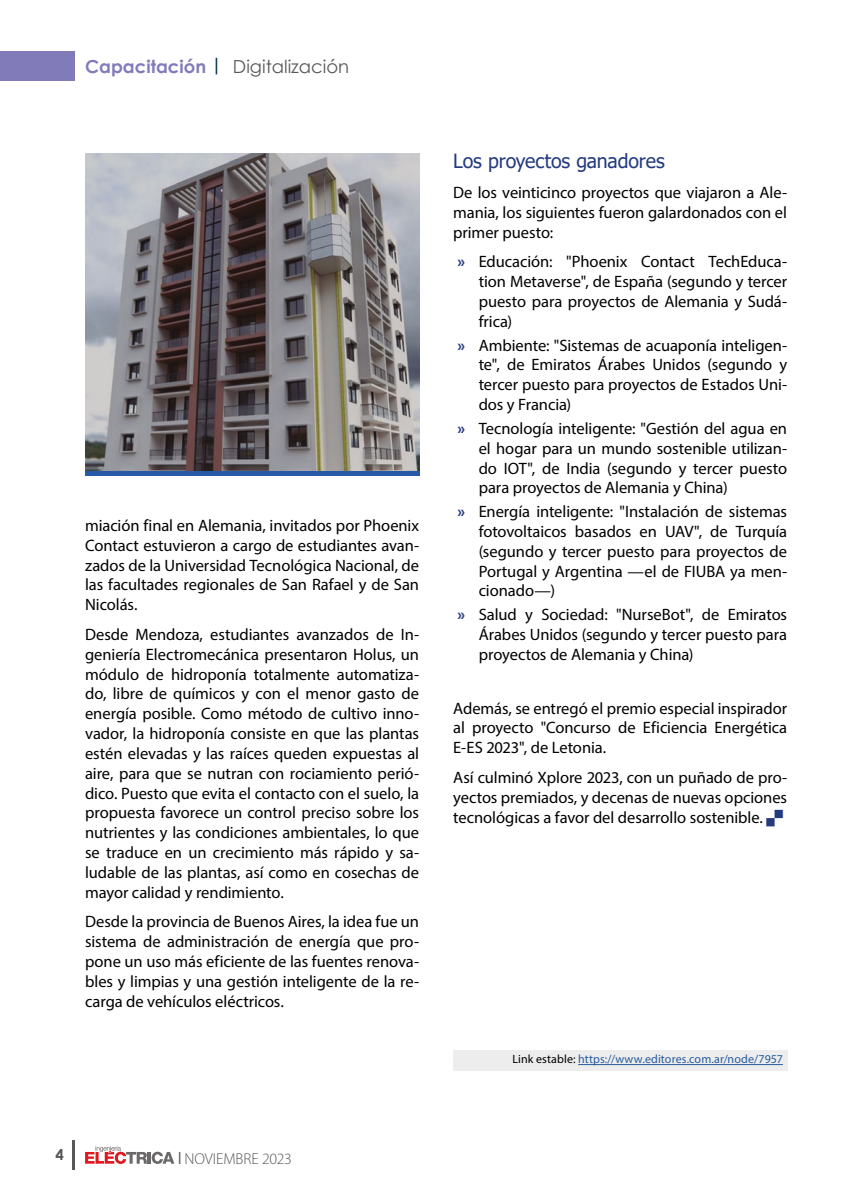
<style>
.page{position:relative;width:851px;height:1191px;background:#fff}
.page>*{position:absolute;margin:0;border:0;box-sizing:border-box;transform-origin:0 0}
.t1{font:19.5px "Tahoma";letter-spacing:-.005em;color:#243b80}
.t2{font:18px "Century Gothic";color:#575756}
.t3{font:700 18px "Century Gothic";color:#817cb9}
.t4{font:16.5px/19.8px "Myriad Pro";letter-spacing:-.005em;color:#000;text-align:justify}
.t5{font:300 15.75px "Myriad Pro";letter-spacing:-.005em;color:#575756}
.t6{font:700 15px "Century Gothic";color:#575756}
.t7{font:12px "Myriad Pro";letter-spacing:.005em;color:#275b9b}
.s1{color:#002c46}
.s2{font-weight:700;color:#243b80}
.s3{color:#000}
</style>
<div class="page">
<hr style="left:72px;top:1140px;width:2px;height:29px;background:#575756">
<svg style="left:85px;top:1145px;width:89px;height:19px"></svg>
<div style="left:0;top:51px;width:74px;height:30px;background:#817cb9"></div>
<div style="left:453px;top:1050px;width:334px;height:20px;background:#ededed"></div>
<hr style="left:578px;top:1064px;width:204px;height:1px;background:#275b9b">
<img style="left:85px;top:153px;width:334px;height:319px">
<hr style="left:85px;top:472px;width:334px;height:4px;background:#265aa6">
<p class="t3" style="left:85px;top:52px;width:138px">Capacitación <span class="s1">|</span></p>
<p class="t2" style="left:233px;top:54px;width:118px">Digitalización</p>
<p class="t4" style="left:85px;top:515px;width:335px">miación final en Alemania, invitados por Phoenix Contact estuvieron a cargo de estudiantes avan&shy;zados de la Universidad Tecnológica Nacional, de las facultades regionales de San Rafael y de San Nicolás.</p>
<p class="t4" style="left:85px;top:624px;width:335px">Desde Mendoza, estudiantes avanzados de In&shy;geniería Electromecánica presentaron Holus, un módulo de hidroponía totalmente automatiza&shy;do, libre de químicos y con el menor gasto de energía posible. Como método de cultivo inno&shy;vador, la hidroponía consiste en que las plantas estén elevadas y las raíces queden expuestas al aire, para que se nutran con rociamiento perió&shy;dico. Puesto que evita el contacto con el suelo, la propuesta favorece un control preciso sobre los nutrientes y las condiciones ambientales, lo que se traduce en un crecimiento más rápido y sa&shy;ludable de las plantas, así como en cosechas de mayor calidad y rendimiento.</p>
<p class="t4" style="left:85px;top:911px;width:335px">Desde la provincia de Buenos Aires, la idea fue un sistema de administración de energía que pro&shy;pone un uso más eficiente de las fuentes renova&shy;bles y limpias y una gestión inteligente de la re&shy;carga de vehículos eléctricos.</p>
<p class="t6" style="left:55px;top:1143px;width:10px">4</p>
<p class="t5" style="left:178px;top:1149px;width:115px"><sup>|</sup> NOVIEMBRE 2023</p>
<p class="t1" style="left:453px;top:148px;width:213px">Los proyectos ganadores</p>
<p class="t4" style="left:453px;top:182px;width:335px">De los veinticinco proyectos que viajaron a Ale&shy;mania, los siguientes fueron galardonados con el primer puesto:</p>
<p class="t4" style="left:478px;top:252px;width:310px;text-indent:-21px"><span class="s2">»</span> Educación: "Phoenix Contact TechEduca&shy;tion Metaverse", de España (segundo y tercer puesto para proyectos de Alemania y Sudá&shy;frica)</p>
<p class="t4" style="left:478px;top:335px;width:310px;text-indent:-21px"><span class="s2">»</span> Ambiente: "Sistemas de acuaponía inteligen&shy;te", de Emiratos Árabes Unidos (segundo y tercer puesto para proyectos de Estados Uni&shy;dos y Francia)</p>
<p class="t4" style="left:478px;top:418px;width:310px;text-indent:-21px"><span class="s2">»</span> Tecnología inteligente: "Gestión del agua en el hogar para un mundo sostenible utilizan&shy;do IOT", de India (segundo y tercer puesto para proyectos de Alemania y China)</p>
<p class="t4" style="left:478px;top:501px;width:310px;text-indent:-21px"><span class="s2">»</span> Energía inteligente: "Instalación de sistemas fotovoltaicos basados en UAV", de Turquía (segundo y tercer puesto para proyectos de Portugal y Argentina —el de FIUBA ya men&shy;cionado—)</p>
<p class="t4" style="left:478px;top:604px;width:310px;text-indent:-21px"><span class="s2">»</span> Salud y Sociedad: "NurseBot", de Emiratos Árabes Unidos (segundo y tercer puesto para proyectos de Alemania y China)</p>
<p class="t4" style="left:453px;top:698px;width:335px">Además, se entregó el premio especial inspirador al proyecto "Concurso de Eficiencia Energética E-ES 2023", de Letonia.</p>
<p class="t4" style="left:453px;top:767px;width:335px">Así culminó Xplore 2023, con un puñado de pro&shy;yectos premiados, y decenas de nuevas opciones tecnológicas a favor del desarrollo sostenible.</p>
<p class="t7" style="left:512px;top:1052px;width:272px"><span class="s3">Link estable:</span> https://www.editores.com.ar/node/7957</p>
</div>
